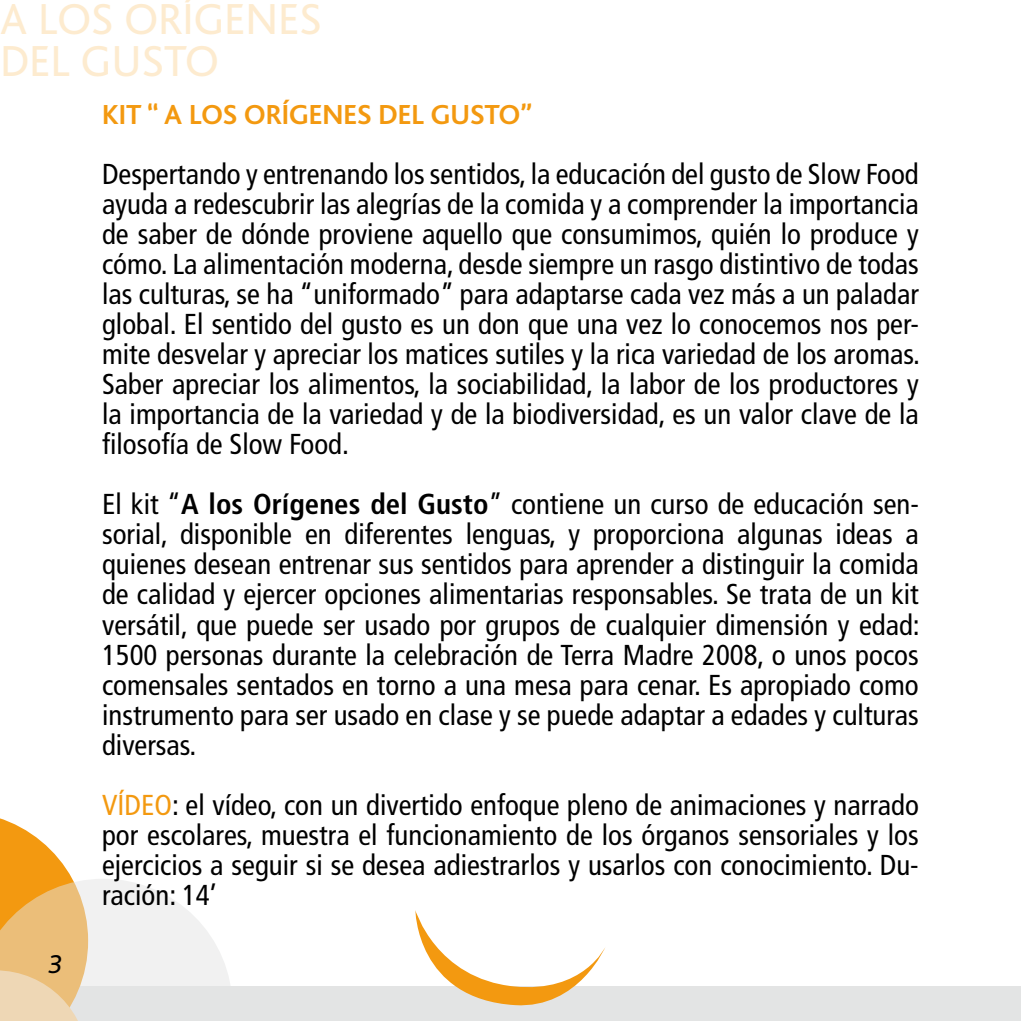
<style>
.page{position:relative;width:1021px;height:1021px;background:#fff}
.page>*{position:absolute;margin:0;border:0;box-sizing:border-box;transform-origin:0 0}
.t1{font:45.3px/42px "Bliss";color:#fdebcf}
.t2{font:condensed 28.8px/30px "Frutiger";color:#000;text-align:justify}
.t3{font:700 28.8px "Bliss";color:#f39910}
.t4{font:italic 27px "Bliss";color:#000}
.s1{font-weight:700}
.s2{color:#f39910}
</style>
<div class="page">
<div style="left:5px;top:986px;width:1015px;height:34px;background:#e3e4e4"></div>
<svg style="left:0;top:818px;width:230px;height:202px"></svg>
<svg style="left:415px;top:910px;width:190px;height:96px"></svg>
<h1 class="t1" style="left:0;top:-1px;width:323px">A LOS ORÍGENES<br>DEL GUSTO</h1>
<p class="t4" style="left:48px;top:949px;width:15px">3</p>
<p class="t3" style="left:102px;top:100px;width:432px">KIT “ A LOS ORÍGENES DEL GUSTO”</p>
<p class="t2" style="left:102px;top:159px;width:819px">Despertando y entrenando los sentidos, la educación del gusto de Slow Food ayuda a redescubrir las alegrías de la comida y a comprender la importancia de saber de dónde proviene aquello que consumimos, quién lo produce y cómo. La alimentación moderna, desde siempre un rasgo distintivo de todas las culturas, se ha “uniformado” para adaptarse cada vez más a un paladar global. El sentido del gusto es un don que una vez lo conocemos nos per&shy;mite desvelar y apreciar los matices sutiles y la rica variedad de los aromas.<br>Saber apreciar los alimentos, la sociabilidad, la labor de los productores y la importancia de la variedad y de la biodiversidad, es un valor clave de la filosofía de Slow Food.</p>
<p class="t2" style="left:102px;top:489px;width:819px">El kit “<span class="s1">A los Orígenes del Gusto</span>” contiene un curso de educación sen&shy;sorial, disponible en diferentes lenguas, y proporciona algunas ideas a quienes desean entrenar sus sentidos para aprender a distinguir la comida de calidad y ejercer opciones alimentarias responsables. Se trata de un kit versátil, que puede ser usado por grupos de cualquier dimensión y edad:<br>1500 personas durante la celebración de Terra Madre 2008, o unos pocos comensales sentados en torno a una mesa para cenar. Es apropiado como instrumento para ser usado en clase y se puede adaptar a edades y culturas diversas.</p>
<p class="t2" style="left:102px;top:789px;width:818px"><span class="s2">VÍDEO</span>: el vídeo, con un divertido enfoque pleno de animaciones y narrado por escolares, muestra el funcionamiento de los órganos sensoriales y los ejercicios a seguir si se desea adiestrarlos y usarlos con conocimiento. Du&shy;ración: 14’</p>
</div>
